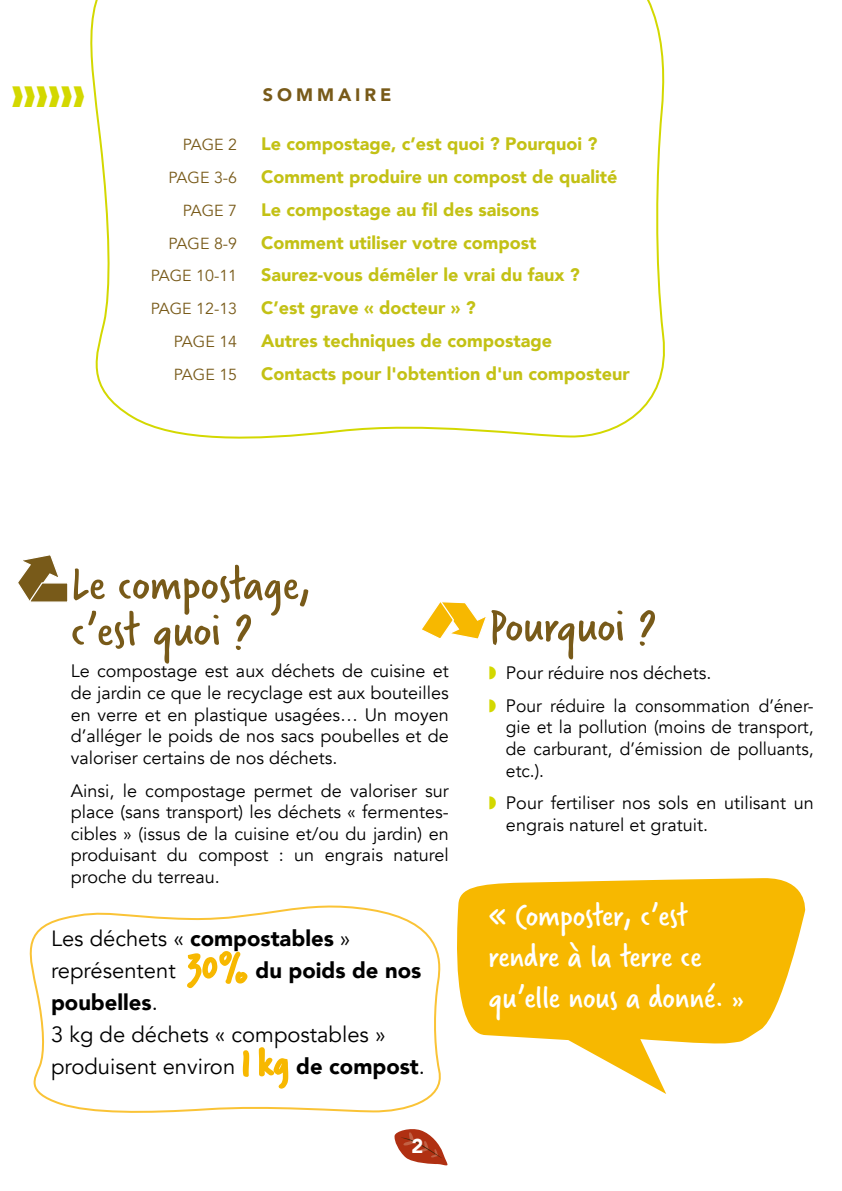
<style>
.page{position:relative;width:842px;height:1191px;background:#fff}
.page>*{position:absolute;margin:0;border:0;box-sizing:border-box;transform-origin:0 0}
.t1{font:50px/46px "Verveine";color:#785a19}
.t2{font:34.2px/41px "Verveine";color:#fff}
.t3{font:30px "Zapf Dingbats ITC";color:#d3d800}
.t4{font:22px/32px "Avenir";color:#000}
.t5{font:900 20px "Avenir";color:#fff}
.t6{font:18px/21.6px "Avenir";color:#000;text-align:justify}
.t7{font:900 18px "Avenir";color:#c3c115}
.t8{font:900 18px "Avenir";letter-spacing:.22em;color:#785a19}
.t9{font:16px "Avenir";color:#785a19}
.s1{font-weight:900}
.s2{font-family:"Verveine";font-size:40px;color:#f7b800}
.s3{color:#d3d800}
.s4{font-family:"Avenir";font-weight:900;font-size:20.6px}
</style>
<div class="page">
<svg style="left:90px;top:0;width:575px;height:439px"></svg>
<svg style="left:29px;top:905px;width:412px;height:208px"></svg>
<svg style="left:394px;top:1129px;width:53px;height:37px"></svg>
<div style="left:120px;top:1028px;width:59px;height:36px;background:#fff;border-radius:50%"></div>
<svg style="left:457px;top:878px;width:349px;height:216px;fill:#f7b800"></svg>
<svg style="left:186px;top:949px;width:63px;height:41px"></svg>
<svg style="left:241px;top:1049px;width:9px;height:28px"></svg>
<svg style="left:258px;top:1045px;width:31px;height:45px"></svg>
<svg style="left:18px;top:555px;width:50px;height:47px"></svg>
<svg style="left:422px;top:602px;width:64px;height:37px"></svg>
<h3 class="t3" style="left:11px;top:82px;width:75px">❱❱❱❱❱❱</h3>
<p class="t8" style="left:263px;top:80px;width:130px">SOMMAIRE</p>
<p class="t9" style="left:183px;top:135px;width:56px">PAGE 2</p>
<p class="t7" style="left:261px;top:128px;width:338px">Le compostage, c’est quoi ? Pourquoi ?</p>
<p class="t9" style="left:169px;top:168px;width:70px">PAGE 3-6</p>
<p class="t7" style="left:261px;top:161px;width:358px">Comment produire un compost de qualité</p>
<p class="t9" style="left:183px;top:200px;width:56px">PAGE 7</p>
<p class="t7" style="left:261px;top:194px;width:279px">Le compostage au fil des saisons</p>
<p class="t9" style="left:169px;top:233px;width:70px">PAGE 8-9</p>
<p class="t7" style="left:261px;top:227px;width:277px">Comment utiliser votre compost</p>
<p class="t9" style="left:151px;top:266px;width:88px">PAGE 10-11</p>
<p class="t7" style="left:261px;top:260px;width:320px">Saurez-vous démêler le vrai du faux ?</p>
<p class="t9" style="left:151px;top:299px;width:88px">PAGE 12-13</p>
<p class="t7" style="left:261px;top:293px;width:216px">C’est grave « docteur » ?</p>
<p class="t9" style="left:174px;top:332px;width:65px">PAGE 14</p>
<p class="t7" style="left:261px;top:326px;width:292px">Autres techniques de compostage</p>
<p class="t9" style="left:174px;top:365px;width:65px">PAGE 15</p>
<p class="t7" style="left:261px;top:359px;width:370px">Contacts pour l'obtention d'un composteur</p>
<h1 class="t1" style="left:71px;top:561px;width:242px">Le compostage, c’est quoi ?</h1>
<p class="t6" style="left:71px;top:660px;width:379px">Le compostage est aux déchets de cuisine et de jardin ce que le recyclage est aux bouteilles en verre et en plastique usagées… Un moyen d’alléger le poids de nos sacs poubelles et de valoriser certains de nos déchets.</p>
<p class="t6" style="left:71px;top:780px;width:379px">Ainsi, le compostage permet de valoriser sur place (sans transport) les déchets « fermentes&shy;cibles » (issus de la cuisine et/ou du jardin) en produisant du compost : un engrais naturel proche du terreau.</p>
<p class="t4" style="left:51px;top:922px;width:375px">Les déchets « <span class="s1">compostables</span> » représentent <span class="s2">30%</span> <span class="s1">du poids de nos poubelles</span>.<br>3 kg de déchets « compostables » produisent environ <span class="s2">1 kg</span> <span class="s1">de compost</span>.</p>
<p class="t5" style="left:411px;top:1129px;width:13px">2</p>
<h1 class="t1" style="left:489px;top:603px;width:169px">Pourquoi ?</h1>
<p class="t6" style="left:489px;top:656px;width:326px;line-height:33px"><span class="s3">◗</span> Pour réduire nos déchets.<br><span class="s3">◗</span> Pour réduire la consommation d’éner-</p>
<p class="t6" style="left:506px;top:716px;width:309px">gie et la pollution (moins de transport, de carburant, d’émission de polluants, etc.).</p>
<p class="t6" style="left:506px;top:793px;width:309px;text-indent:-17px"><span class="s3">◗</span> Pour fertiliser nos sols en utilisant un engrais naturel et gratuit.</p>
<h2 class="t2" style="left:489px;top:895px;width:257px">« Composter, c’est rendre à la terre ce qu’elle nous a donné. <span class="s4">»</span></h2>
</div>
